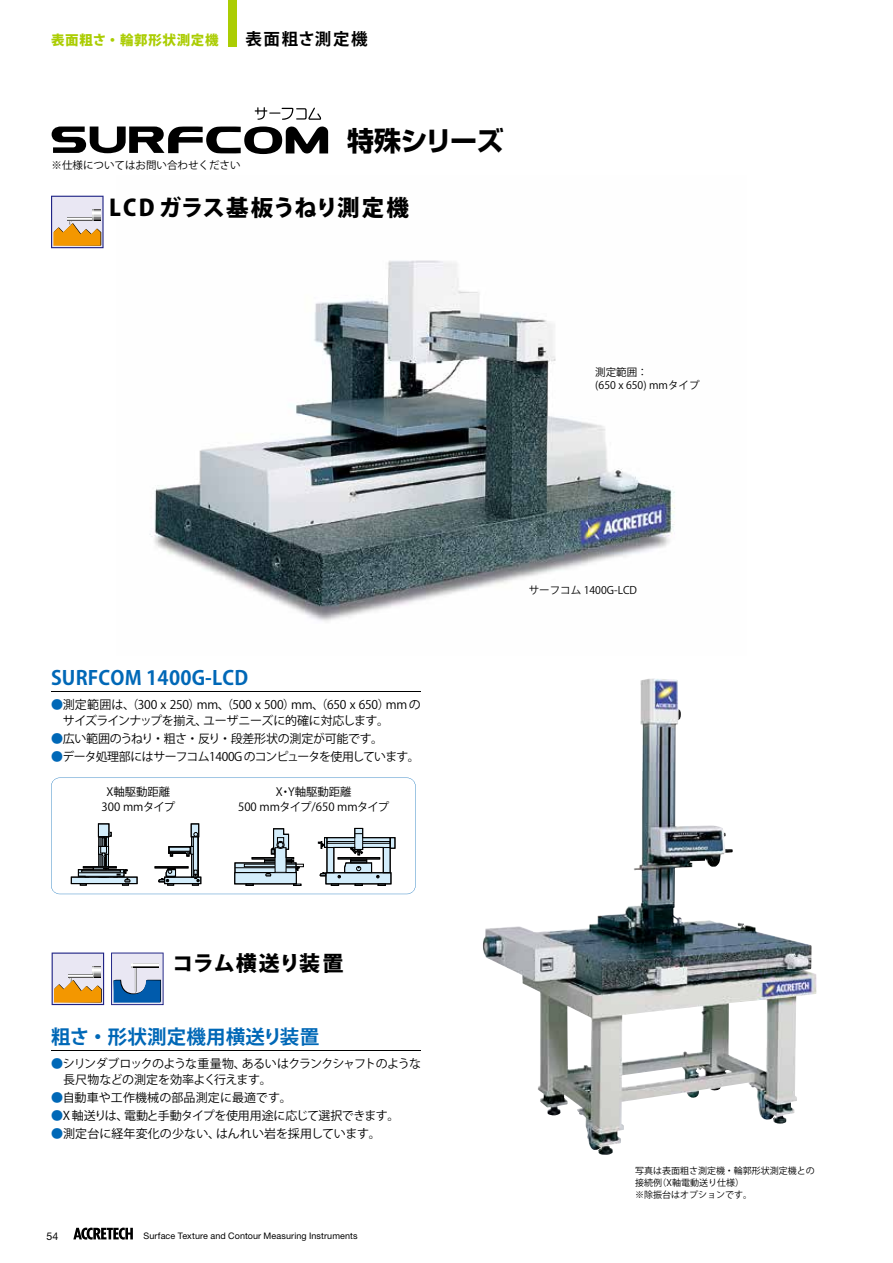
<style>
.page{position:relative;width:893px;height:1263px;background:#fff}
.page>*{position:absolute;margin:0;border:0;box-sizing:border-box;transform-origin:0 0}
.t1{font:700 27px "Shin Go Pro";letter-spacing:-.02em;color:#000}
.t2{font:800 22.5px "Koz Go Pr 6 N";letter-spacing:.02em;color:#000}
.t3{font:800 21px "Koz Go Pr 6 N";letter-spacing:-.01em;color:#000}
.t4{font:700 19.5px "Koz Go Pr 6 N";letter-spacing:.01em;color:#0068b7}
.t5{font:700 16.5px "Koz Go Pro";letter-spacing:.095em;color:#000}
.t6{font:800 13.5px "Koz Go Pro";letter-spacing:.05em;color:#abcd03}
.t7{font:12px/15.8px "Koz Go Pr 6 N";letter-spacing:-.025em;color:#000}
.t8{font:12px/15.8px "Koz Go Pr 6 N";letter-spacing:-.05em;color:#000}
.t9{font:12px "Koz Go Pr 6 N";letter-spacing:.01em;color:#000}
.t10{font:11.4px/15.1px "Shin Go Pr 5 Medium 90 ms RKSJ H";color:#000;text-align:center}
.t11{font:10.65px "Helvetica Neue";color:#000}
.t12{font:10.5px/13.5px "Koz Go Pr 6 N";color:#000}
.t13{font:9px/12px "Koz Go Pr 6 N";color:#000}
.t14{font:9px "Helvetica Neue";letter-spacing:.015em;color:#000}
.s1{font-family:"Koz Go Pro";font-weight:300;color:#0068b7}
</style>
<div class="page">
<svg style="left:73px;top:1227px;width:60px;height:12px"></svg>
<img style="left:149px;top:260px;width:526px;height:362px">
<img style="left:483px;top:679px;width:333px;height:476px">
<hr style="left:51px;top:691px;width:370px;height:1px;background:#000">
<svg style="left:51px;top:196px;width:53px;height:52px;background:#d5bba0"></svg>
<svg style="left:255px;top:107px;width:66px;height:13px"></svg>
<svg style="left:52px;top:126px;width:276px;height:28px"></svg>
<hr style="left:51px;top:1050px;width:370px;height:1px;background:#000">
<svg style="left:52px;top:952px;width:52px;height:53px;background:#d5bba0"></svg>
<svg style="left:111px;top:952px;width:53px;height:53px;background:#93abce"></svg>
<svg style="left:51px;top:778px;width:365px;height:116px"></svg>
<div style="left:229px;top:0;width:8px;height:47px;background:#abcd03"></div>
<p class="t6" style="left:51px;top:31px;width:169px">表面粗さ・輪郭形状測定機</p>
<h3 class="t5" style="left:246px;top:28px;width:124px">表面粗さ測定機</h3>
<p class="t12" style="left:52px;top:158px;width:190px">※仕様についてはお問い合わせください</p>
<h1 class="t1" style="left:347px;top:119px;width:158px">特殊シリーズ</h1>
<h2 class="t2" style="left:109px;top:195px;width:301px">LCD ガラス基板うねり測定機</h2>
<p class="t12" style="left:595px;top:365px;width:106px">測定範囲：<br>(650 x 650) mmタイプ</p>
<h3 class="t4" style="left:51px;top:667px;width:199px">SURFCOM 1400G-LCD</h3>
<p class="t7" style="left:63px;top:697px;width:360px;text-indent:-12px"><span class="s1">●</span> 測定範囲は、（300 x 250）mm、（500 x 500）mm、（650 x 650）mm のサイズラインナップを揃え、ユーザニーズに的確に対応します。</p>
<p class="t7" style="left:51px;top:731px;width:334px"><span class="s1">●</span>広い範囲のうねり・粗さ・反り・段差形状の測定が可能です。</p>
<p class="t8" style="left:51px;top:749px;width:370px"><span class="s1">●</span>データ処理部にはサーフコム1400Gのコンピュータを使用しています。</p>
<p class="t10" style="left:102px;top:784px;width:75px">X軸駆動距離<br>300 mmタイプ</p>
<p class="t10" style="left:238px;top:784px;width:153px">X・Y軸駆動距離<br>500 mmタイプ/650 mmタイプ</p>
<h3 class="t3" style="left:173px;top:951px;width:172px">コラム横送り装置</h3>
<h3 class="t4" style="left:51px;top:1025px;width:270px">粗さ・形状測定機用横送り装置</h3>
<p class="t8" style="left:63px;top:1056px;width:359px;text-indent:-12px"><span class="s1">●</span> シリンダブロックのような重量物、あるいはクランクシャフトのような長尺物などの測定を効率よく行えます。</p>
<p class="t9" style="left:51px;top:1091px;width:242px"><span class="s1">●</span>自動車や工作機械の部品測定に最適です。</p>
<p class="t7" style="left:51px;top:1108px;width:350px"><span class="s1">●</span>X 軸送りは、電動と手動タイプを使用用途に応じて選択できます。</p>
<p class="t9" style="left:51px;top:1127px;width:331px"><span class="s1">●</span>測定台に経年変化の少ない、はんれい岩を採用しています。</p>
<p class="t10" style="left:77px;top:1105px;width:81px;text-align:left">X・Y軸駆動距離<br>900 mmタイプ<br>1300 mmタイプ</p>
<p class="t11" style="left:47px;top:1229px;width:13px">54</p>
<p class="t14" style="left:144px;top:1231px;width:216px">Surface Texture and Contour Measuring Instruments</p>
<p class="t12" style="left:529px;top:584px;width:110px">サーフコム 1400G-LCD</p>
<p class="t13" style="left:635px;top:1165px;width:181px">写真は表面粗さ測定機・輪郭形状測定機との接続例（X軸電動送り仕様）<br>※除振台はオプションです。</p>
</div>
